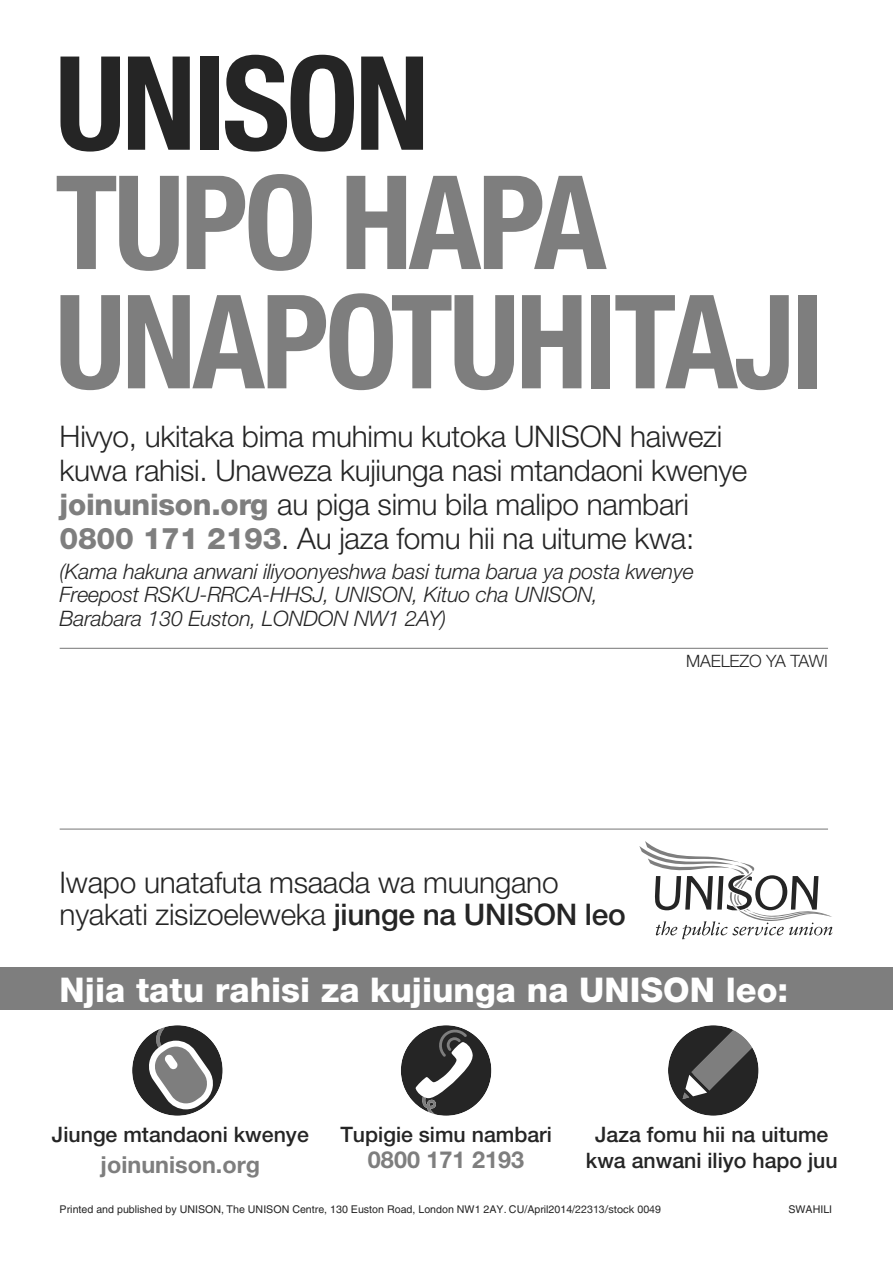
<style>
.page{position:relative;width:893px;height:1263px;background:#fff}
.page>*{position:absolute;margin:0;border:0;box-sizing:border-box;transform-origin:0 0}
.t1{font:700 condensed 130.5px/119.2px "Helvetica Neue";letter-spacing:-.03em;color:#7e7e7e}
.t2{font:700 condensed 130.5px "Helvetica Neue";letter-spacing:-.03em;color:#252525}
.t3{font:800 34.05px "Helvetica Neue";color:#fff}
.t4{font:300 29.85px/34px "Helvetica Neue";letter-spacing:-.01em;color:#252525}
.t5{font:700 23.4px "Helvetica Neue";color:#7e7e7e}
.t6{font:italic 300 21.3px/23.4px "Helvetica Neue";letter-spacing:-.01em;color:#252525}
.t7{font:500 21.3px/25.5px "Helvetica Neue";color:#252525;text-align:center}
.t8{font:300 17.1px "Helvetica Neue";letter-spacing:-.01em;color:#252525}
.t9{font:10.65px "Helvetica LT Std";color:#252525}
.s1{font-weight:800;color:#7e7e7e}
.s2{font-weight:500}
.s3{font-family:"Helvetica Neue"}
</style>
<div class="page">
<div style="left:0;top:968px;width:893px;height:42px;background:#7e7e7e"></div>
<svg style="left:132px;top:1025px;width:91px;height:91px"></svg>
<svg style="left:668px;top:1025px;width:91px;height:91px"></svg>
<svg style="left:401px;top:1025px;width:90px;height:91px"></svg>
<svg style="left:639px;top:841px;width:193px;height:98px"></svg>
<hr style="left:60px;top:648px;width:768px;height:1px;background:#7e7e7e">
<hr style="left:60px;top:828px;width:768px;height:2px;background:#7e7e7e">
<h1 class="t2" style="left:55px;top:24px;width:376px">UNISON</h1>
<h1 class="t1" style="left:55px;top:161px;width:771px">TUPO HAPA<br>UNAPOTUHITAJI</h1>
<p class="t4" style="left:60px;top:419px;width:689px">Hivyo, ukitaka bima muhimu kutoka UNISON haiwezi kuwa rahisi. Unaweza kujiunga nasi mtandaoni kwenye <span class="s1">joinunison.org</span> au piga simu bila malipo nambari <span class="s1">0800 171 2193</span>. Au jaza fomu hii na uitume kwa:</p>
<p class="t6" style="left:60px;top:559px;width:636px">(Kama hakuna anwani iliyoonyeshwa basi tuma barua ya posta kwenye<br>Freepost RSKU-RRCA-HHSJ, UNISON, Kituo cha UNISON,<br>Barabara 130 Euston, LONDON NW1 2AY)</p>
<p class="t8" style="left:686px;top:650px;width:143px">MAELEZO YA TAWI</p>
<p class="t4" style="left:60px;top:866px;width:568px;line-height:32px">Iwapo unatafuta msaada wa muungano nyakati zisizoeleweka <span class="s2">jiunge na UNISON leo</span></p>
<p class="t3" style="left:60px;top:970px;width:730px">Njia tatu rahisi za kujiunga na UNISON leo:</p>
<p class="t7" style="left:52px;top:1121px;width:258px">Jiunge mtandaoni kwenye</p>
<p class="t5" style="left:101px;top:1150px;width:161px">joinunison.org</p>
<p class="t7" style="left:340px;top:1121px;width:213px">Tupigie simu nambari</p>
<p class="t5" style="left:368px;top:1145px;width:158px">0800 171 2193</p>
<p class="t7" style="left:586px;top:1121px;width:253px">Jaza fomu hii na uitume kwa anwani iliyo hapo juu</p>
<p class="t9" style="left:60px;top:1203px;width:603px">Printed and published by UNISON, The UNISON Centre, 130 Euston Road, London NW1 2AY. CU/April2014/<span class="s3">22313/stock 0049</span></p>
<p class="t9" style="left:788px;top:1203px;width:45px">SWAHILI</p>
</div>
